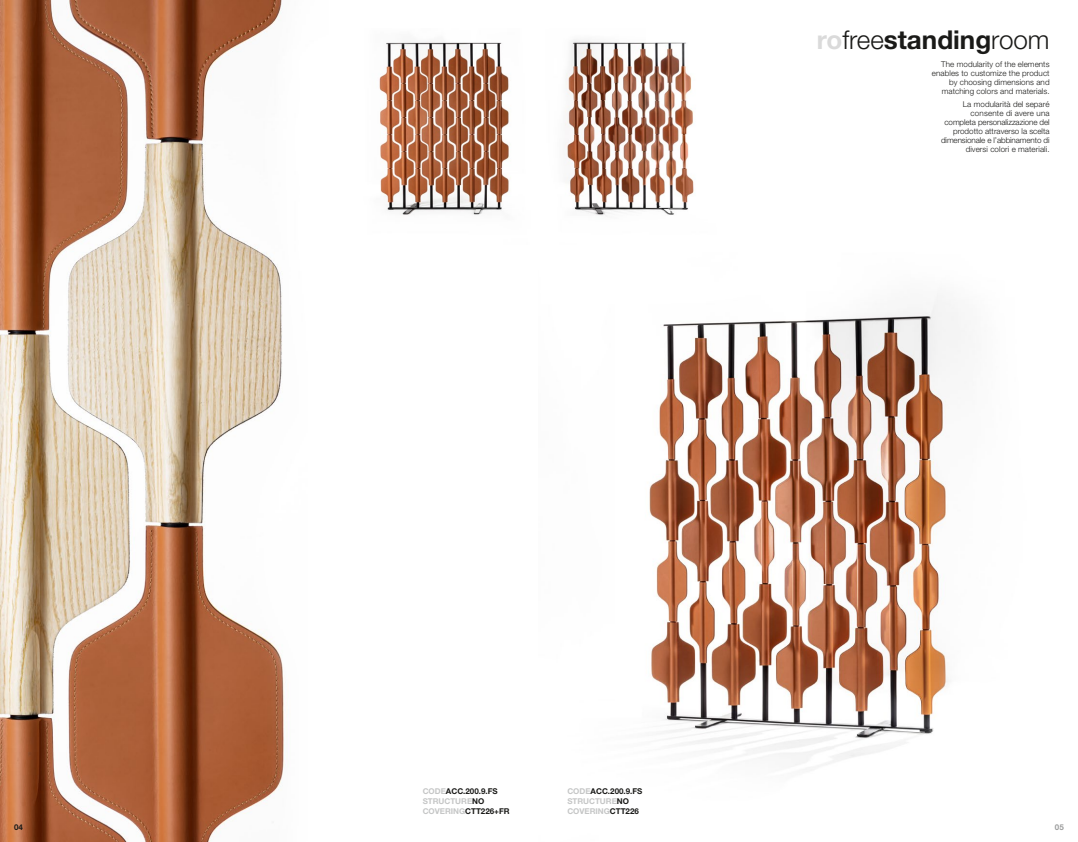
<style>
.page{position:relative;width:1078px;height:842px;background:#fff}
.page>*{position:absolute;margin:0;border:0;box-sizing:border-box;transform-origin:0 0}
.t1{font:300 26px "Helvetica Neue";color:#1a1a18}
.t2{font:300 8px/9px "Helvetica Neue";letter-spacing:.01em;color:#1a1a18;text-align:right}
.t3{font:700 8px/10px "Helvetica Neue";color:#1a1a18}
.t4{font:700 8px/10px "Helvetica Neue";color:#c5c6c6}
.t5{font:700 8px "Helvetica Neue";color:#9c9d9d}
.s1{font-weight:700;color:#dadada}
.s2{font-weight:700}
.s3{color:#c5c6c6}
.s4{color:#1a1a18}
</style>
<div class="page">
<img style="left:0;top:0;width:286px;height:842px">
<img style="left:649px;top:295px;width:316px;height:475px">
<img style="left:379px;top:39px;width:315px;height:177px">
<h1 class="t1" style="left:816px;top:24px;width:234px"><span class="s1">ro</span>free<span class="s2">standing</span>room</h1>
<p class="t2" style="left:931px;top:60px;width:119px">The modularity of the elements enables to customize the product by choosing dimensions and matching colors and materials.</p>
<p class="t2" style="left:940px;top:100px;width:110px">La modularità del separé consente di avere una completa personalizzazione del prodotto attraverso la scelta dimensionale e l’abbinamento di diversi colori e materiali.</p>
<p class="t3" style="left:422px;top:786px;width:88px"><span class="s3">CODE</span>ACC.200.9.FS<br><span class="s3">STRUCTURE</span>NO<br><span class="s3">COVERING</span>CTT226+FR</p>
<p class="t4" style="left:567px;top:786px;width:76px">CODE<span class="s4">ACC.200.9.FS<br></span>STRUCTURE<span class="s4">NO<br></span>COVERING<span class="s4">CTT226</span></p>
<p class="t3" style="left:14px;top:822px;width:10px">04</p>
<p class="t5" style="left:1054px;top:823px;width:10px">05</p>
</div>
